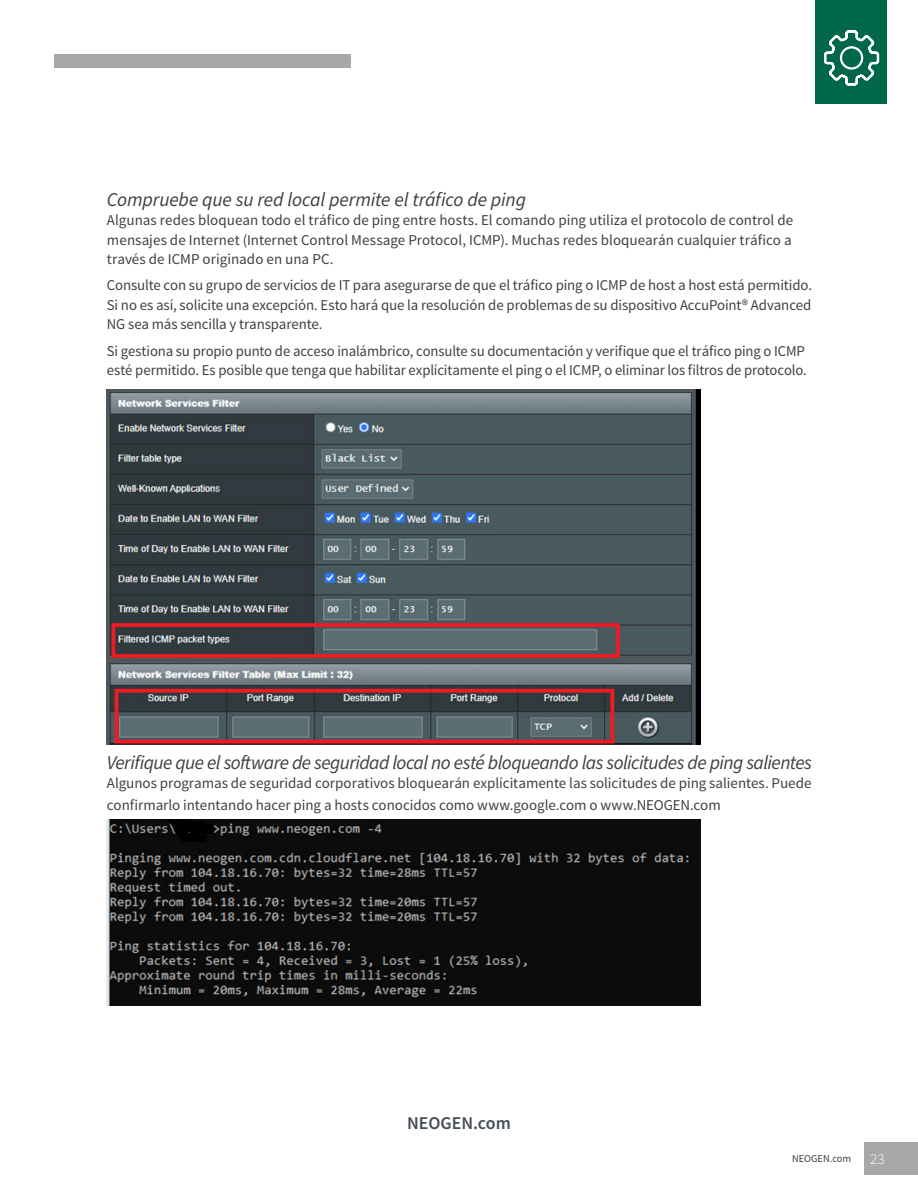
<style>
.page{position:relative;width:918px;height:1188px;background:#fff}
.page>*{position:absolute;margin:0;border:0;box-sizing:border-box;transform-origin:0 0}
.t1{font:italic 19.5px "Source Sans Pro";letter-spacing:-.025em;color:#414042}
.t2{font:600 18px "Source Sans Pro";color:#474c55}
.t3{font:15px/19.5px "Source Sans Pro";letter-spacing:-.005em;color:#414042;text-align:justify}
.t4{font:300 15px "Source Sans Pro";color:#fff}
.t5{font:10.5px "Source Sans Pro";color:#414042}
</style>
<div class="page">
<div style="left:815px;top:0;width:72px;height:104px;background:#006749"></div>
<div style="left:54px;top:54px;width:297px;height:14px;background:#a8a8a9"></div>
<svg style="left:824px;top:30px;width:56px;height:56px"></svg>
<div style="left:864px;top:1142px;width:54px;height:33px;background:#a8a8a9"></div>
<img style="left:107px;top:389px;width:593px;height:356px">
<img style="left:107px;top:820px;width:593px;height:186px">
<h1 class="t1" style="left:107px;top:186px;width:421px">Compruebe que su red local permite el tráfico de ping</h1>
<p class="t3" style="left:107px;top:211px;width:688px">Algunas redes bloquean todo el tráfico de ping entre hosts. El comando ping utiliza el protocolo de control de mensajes de Internet (Internet Control Message Protocol, ICMP). Muchas redes bloquearán cualquier tráfico a través de ICMP originado en una PC.</p>
<p class="t3" style="left:107px;top:276px;width:707px">Consulte con su grupo de servicios de IT para asegurarse de que el tráfico ping o ICMP de host a host está permitido.<br>Si no es así, solicite una excepción. Esto hará que la resolución de problemas de su dispositivo AccuPoint® Advanced NG sea más sencilla y transparente.</p>
<p class="t3" style="left:107px;top:341px;width:701px">Si gestiona su propio punto de acceso inalámbrico, consulte su documentación y verifique que el tráfico ping o ICMP esté permitido. Es posible que tenga que habilitar explícitamente el ping o el ICMP, o eliminar los filtros de protocolo.</p>
<h1 class="t1" style="left:107px;top:749px;width:707px">Verifique que el software de seguridad local no esté bloqueando las solicitudes de ping salientes</h1>
<p class="t3" style="left:107px;top:773px;width:706px;line-height:21.6px">Algunos programas de seguridad corporativos bloquearán explícitamente las solicitudes de ping salientes. Puede confirmarlo intentando hacer ping a hosts conocidos como www.google.com o www.NEOGEN.com</p>
<p class="t2" style="left:407px;top:1111px;width:105px">NEOGEN.com</p>
<p class="t5" style="left:792px;top:1152px;width:61px">NEOGEN.com</p>
<p class="t4" style="left:870px;top:1150px;width:16px">23</p>
</div>
